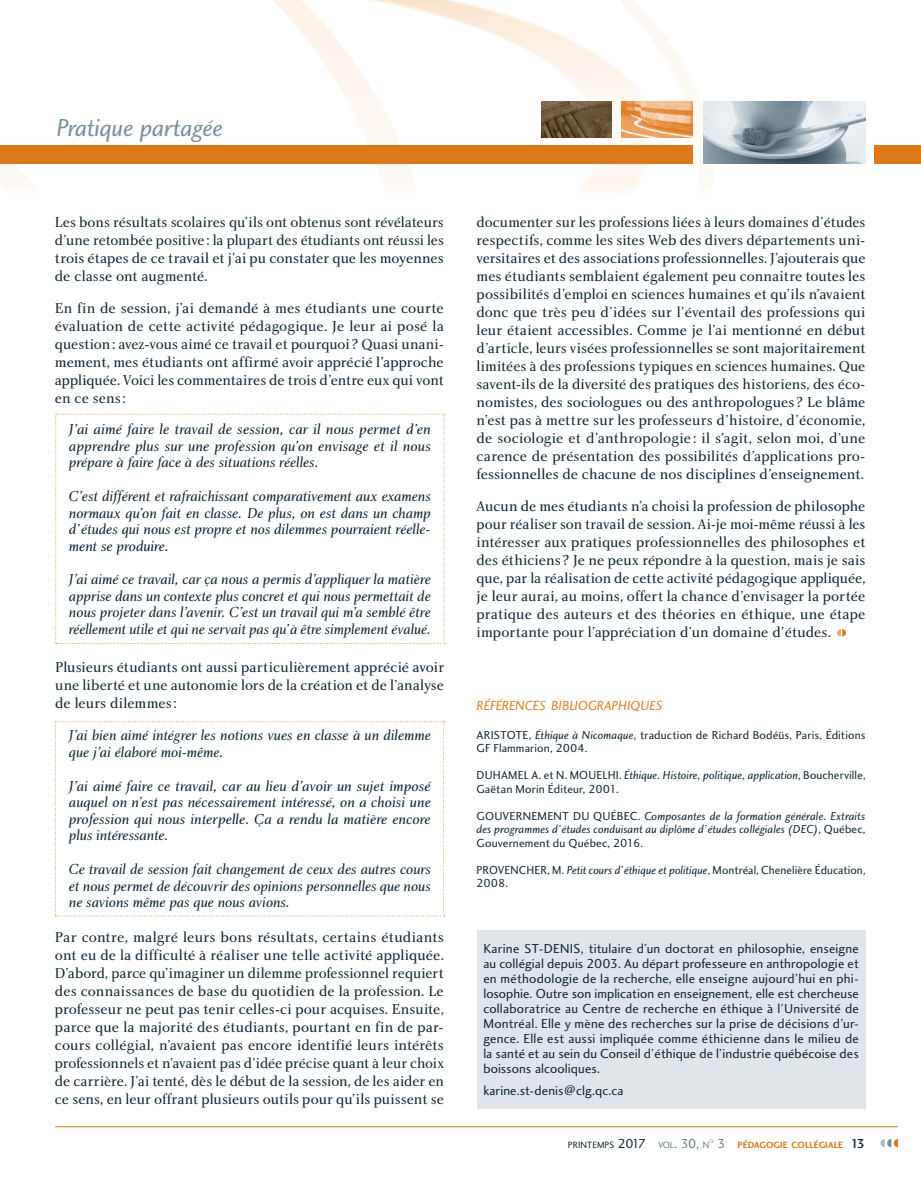
<style>
.page{position:relative;width:921px;height:1189px;background:#fff}
.page>*{position:absolute;margin:0;border:0;box-sizing:border-box;transform-origin:0 0}
.t1{font:25.5px "Charlotte Sans Book Italic Plain";letter-spacing:-.015em;color:#7c8e9a}
.Article__OK{font:15px/18px "Charlotte Book Plain";letter-spacing:-.005em;color:#122632;text-align:justify}
.Article__OK-2{font:15px/16.5px "Charlotte Book Italic Plain";color:#122632;text-align:justify}
.t2{font:13.65px "Charlotte Sans Book Italic Plain";letter-spacing:-.005em;color:#de791b}
.Texte_description_au{font:13.5px/15px "Charlotte Sans Book Plain";letter-spacing:.01em;color:#122632;text-align:justify}
.References_bibliogra{font:12px/13.5px "Charlotte Sans Book Plain";letter-spacing:.01em;color:#122632}
.References_bibliogra-2{font:12px/13.5px "Charlotte Sans Book Italic Plain";letter-spacing:.005em;color:#122632;text-align:justify}
.t3{font:9.45px "Charlotte Sans Bold Plain";color:#de791b}
.t4{font:9.45px "Charlotte Sans Book Plain";color:#122632}
.t5{font:5.55px "Charlotte Sans Book Plain";color:#687c88}
.s1{font-family:"Charlotte Sans Book Italic Plain"}
.s2{font-family:"Charlotte Sans Book Plain"}
.s3{font-size:13.5px}
.s4{color:#687c88}
.s5{font-size:13.5px;color:#687c88}
.s6{font-family:"Charlotte Sans Book Plain";font-size:13.5px;color:#687c88}
.s7{font-family:"Charlotte Sans Medium Plain";font-size:13.5px;color:#122632}
</style>
<div class="page">
<svg style="left:55px;top:721px;width:389px;height:196px"></svg>
<img style="left:0;top:0;width:921px;height:190px">
<img style="left:703px;top:102px;width:162px;height:61px">
<img style="left:622px;top:102px;width:70px;height:36px">
<img style="left:541px;top:102px;width:70px;height:36px">
<svg style="left:880px;top:1139px;width:18px;height:8px"></svg>
<hr style="left:55px;top:1126px;width:843px;height:1px;background:#de791b">
<div style="left:873px;top:145px;width:48px;height:18px;background:#de791b"></div>
<div style="left:0;top:145px;width:692px;height:18px;background:#de791b"></div>
<svg style="left:837px;top:629px;width:9px;height:8px"></svg>
<svg style="left:55px;top:414px;width:390px;height:230px"></svg>
<div style="left:476px;top:930px;width:389px;height:178px;background:#dfe5e9"></div>
<p class="t1" style="left:56px;top:112px;width:168px">Pratique partagée</p>
<p class="Article__OK" style="left:55px;top:213px;width:390px">Les bons résultats scolaires qu’ils ont obtenus sont révélateurs d’une retombée positive: la plupart des étudiants ont réussi les trois étapes de ce travail et j’ai pu constater que les moyennes de classe ont augmenté.</p>
<p class="Article__OK" style="left:55px;top:299px;width:390px">En fin de session, j’ai demandé à mes étudiants une courte évaluation de cette activité pédagogique. Je leur ai posé la question: avez-vous aimé ce travail et pourquoi ? Quasi unani&shy;mement, mes étudiants ont affirmé avoir apprécié l’approche appliquée. Voici les commentaires de trois d’entre eux qui vont en ce sens:</p>
<p class="Article__OK-2" style="left:69px;top:421px;width:363px">J’ai aimé faire le travail de session, car il nous permet d’en apprendre plus sur une profession qu’on envisage et il nous prépare à faire face à des situations réelles.</p>
<p class="Article__OK-2" style="left:69px;top:488px;width:363px">C’est différent et rafraichissant comparativement aux examens normaux qu’on fait en classe. De plus, on est dans un champ d’études qui nous est propre et nos dilemmes pourraient réelle&shy;ment se produire.</p>
<p class="Article__OK-2" style="left:69px;top:571px;width:363px">J’ai aimé ce travail, car ça nous a permis d’appliquer la matière apprise dans un contexte plus concret et qui nous permettait de nous projeter dans l’avenir. C’est un travail qui m’a semblé être réellement utile et qui ne servait pas qu’à être simplement évalué.</p>
<p class="Article__OK" style="left:55px;top:658px;width:390px">Plusieurs étudiants ont aussi particulièrement apprécié avoir une liberté et une autonomie lors de la création et de l’analyse de leurs dilemmes:</p>
<p class="Article__OK-2" style="left:69px;top:727px;width:363px">J’ai bien aimé intégrer les notions vues en classe à un dilemme que j’ai élaboré moi-même.</p>
<p class="Article__OK-2" style="left:69px;top:777px;width:363px">J’ai aimé faire ce travail, car au lieu d’avoir un sujet imposé auquel on n’est pas nécessairement intéressé, on a choisi une profession qui nous interpelle. Ça a rendu la matière encore plus intéressante.</p>
<p class="Article__OK-2" style="left:69px;top:861px;width:363px">Ce travail de session fait changement de ceux des autres cours et nous permet de découvrir des opinions personnelles que nous ne savions même pas que nous avions.</p>
<p class="Article__OK" style="left:55px;top:928px;width:390px">Par contre, malgré leurs bons résultats, certains étudiants ont eu de la difficulté à réaliser une telle activité appliquée.<br>D’abord, parce qu’imaginer un dilemme professionnel requiert des connaissances de base du quotidien de la profession. Le professeur ne peut pas tenir celles-ci pour acquises. Ensuite, parce que la majorité des étudiants, pourtant en fin de par&shy;cours collégial, n’avaient pas encore identifié leurs intérêts professionnels et n’avaient pas d’idée précise quant à leur choix de carrière. J’ai tenté, dès le début de la session, de les aider en ce sens, en leur offrant plusieurs outils pour qu’ils puissent se</p>
<p class="Article__OK" style="left:476px;top:213px;width:390px">documenter sur les professions liées à leurs domaines d’études respectifs, comme les sites Web des divers départements uni&shy;versitaires et des associations professionnelles. J’ajouterais que mes étudiants semblaient également peu connaitre toutes les possibilités d’emploi en sciences humaines et qu’ils n’avaient donc que très peu d’idées sur l’éventail des professions qui leur étaient accessibles. Comme je l’ai mentionné en début d’article, leurs visées professionnelles se sont majoritairement limitées à des professions typiques en sciences humaines. Que savent-ils de la diversité des pratiques des historiens, des éco&shy;nomistes, des sociologues ou des anthropologues ? Le blâme n’est pas à mettre sur les professeurs d’histoire, d’économie, de sociologie et d’anthropologie : il s’agit, selon moi, d’une carence de présentation des possibilités d’applications pro&shy;fessionnelles de chacune de nos disciplines d’enseignement.</p>
<p class="Article__OK" style="left:476px;top:497px;width:390px">Aucun de mes étudiants n’a choisi la profession de philosophe pour réaliser son travail de session. Ai-je moi-même réussi à les intéresser aux pratiques professionnelles des philosophes et des éthiciens ? Je ne peux répondre à la question, mais je sais que, par la réalisation de cette activité pédagogique appliquée, je leur aurai, au moins, offert la chance d’envisager la portée pratique des auteurs et des théories en éthique, une étape importante pour l’appréciation d’un domaine d’études.</p>
<p class="t2" style="left:476px;top:698px;width:188px">RÉFÉRENCES BIBLIOGRAPHIQUES</p>
<p class="References_bibliogra" style="left:476px;top:728px;width:390px">ARISTOTE, <span class="s1">Éthique à Nicomaque</span>, traduction de Richard Bodéüs, Paris, Éditions<br>GF Flammarion, 2004.</p>
<p class="References_bibliogra" style="left:476px;top:769px;width:390px">DUHAMEL A. et N. MOUELHI. <span class="s1">Éthique. Histoire, politique, application</span>, Boucherville,<br>Gaëtan Morin Éditeur, 2001.</p>
<p class="References_bibliogra-2" style="left:476px;top:809px;width:390px"><span class="s2">GOUVERNEMENT DU QUÉBEC.</span> Composantes de la formation générale. Extraits des programmes d’études conduisant au diplôme d’études collégiales (DEC)<span class="s2">, Québec, Gouvernement du Québec, 2016.</span></p>
<p class="References_bibliogra" style="left:476px;top:863px;width:390px">PROVENCHER, M. <span class="s1">Petit cours d’éthique et politique</span>, Montréal, Chenelière Éducation,<br>2008.</p>
<p class="Texte_description_au" style="left:483px;top:941px;width:377px">Karine ST-DENIS, titulaire d’un doctorat en philosophie, enseigne au collégial depuis 2003. Au départ professeure en anthropologie et en méthodologie de la recherche, elle enseigne aujourd’hui en phi&shy;losophie. Outre son implication en enseignement, elle est chercheuse collaboratrice au Centre de recherche en éthique à l’Université de Montréal. Elle y mène des recherches sur la prise de décisions d’ur&shy;gence. Elle est aussi impliquée comme éthicienne dans le milieu de la santé et au sein du Conseil d’éthique de l’industrie québécoise des boissons alcooliques.</p>
<p class="Texte_description_au" style="left:483px;top:1083px;width:142px">karine.st-denis@clg.qc.ca</p>
<p class="t4" style="left:568px;top:1139px;width:143px">PRINTEMPS <span class="s3">2017</span> <span class="s4">VOL</span><span class="s5">. 30,</span> <span class="s4">N</span></p>
<p class="t5" style="left:709px;top:1138px;width:6px">O</p>
<p class="t3" style="left:717px;top:1139px;width:149px"><span class="s6">3</span> PÉDAGOGIE COLLÉGIALE <span class="s7">13</span></p>
</div>
